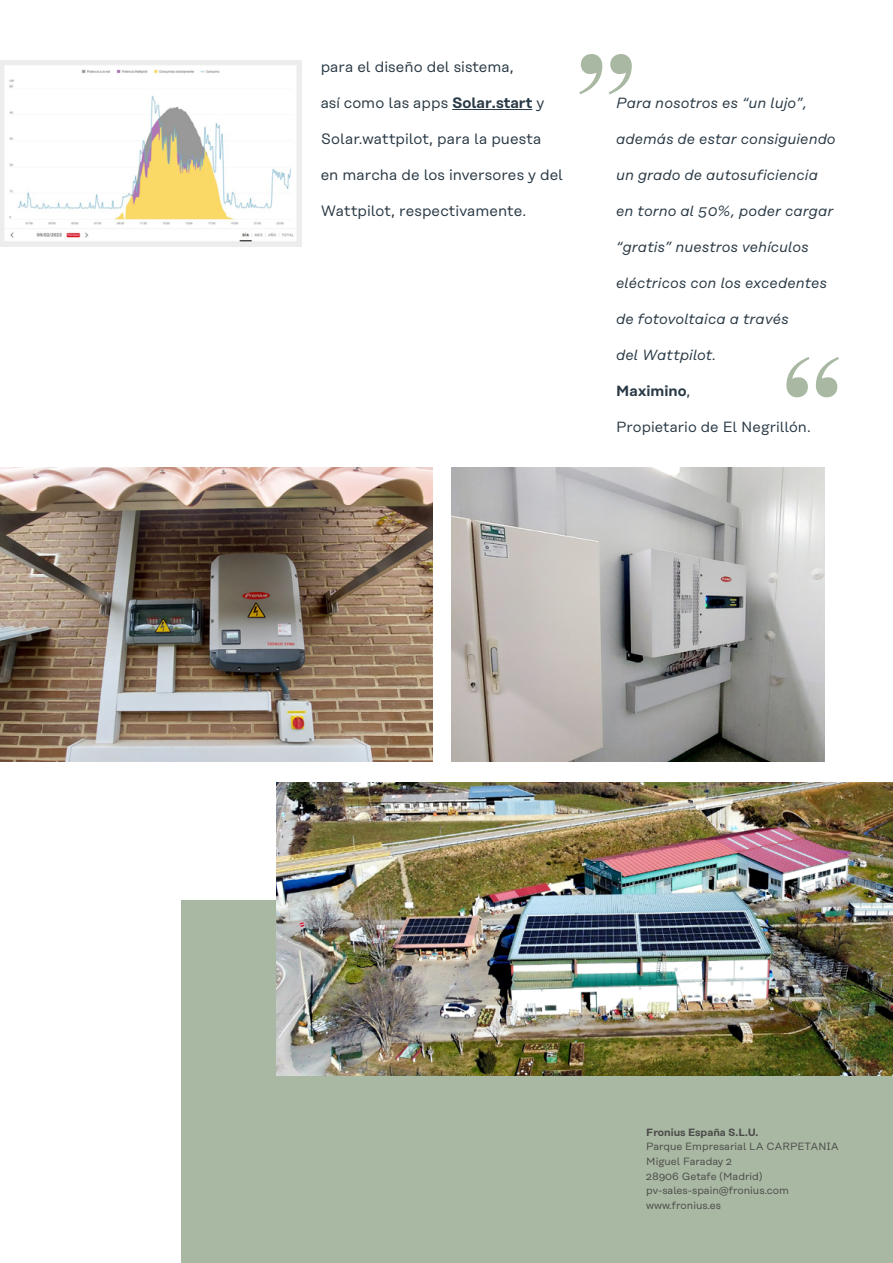
<style>
.page{position:relative;width:893px;height:1263px;background:#fff}
.page>*{position:absolute;margin:0;border:0;box-sizing:border-box;transform-origin:0 0}
.t1{font:15px "Rational Text";letter-spacing:.005em;color:#293945}
.t2{font:italic 14.7px "Rational Text";letter-spacing:.005em;color:#293945}
.t3{font:14.7px "Rational Text";letter-spacing:.005em;color:#293945}
.t4{font:600 14.7px "Rational Text";letter-spacing:.005em;color:#293945}
.t5{font:10.5px/14.7px "Rational Text";color:#4a4a49}
.t6{font:600 10.5px "Rational Text";color:#4a4a49}
.s1{font-weight:600}
.s2{font-weight:400}
</style>
<div class="page">
<img style="left:0;top:468px;width:433px;height:293px">
<div style="left:181px;top:900px;width:712px;height:363px;background:#a9b8a2"></div>
<hr style="left:452px;top:109px;width:80px;height:1px;background:#293945">
<img style="left:452px;top:468px;width:373px;height:293px">
<svg style="left:579px;top:54px;width:53px;height:40px"></svg>
<svg style="left:786px;top:357px;width:53px;height:40px"></svg>
<img style="left:276px;top:782px;width:617px;height:294px">
<img style="left:0;top:60px;width:302px;height:187px">
<p class="t1" style="left:321px;top:58px;width:195px">para el diseño del sistema,</p>
<p class="t1" style="left:321px;top:94px;width:225px">así como las apps <span class="s1">Solar.start</span> y</p>
<p class="t1" style="left:321px;top:130px;width:222px">Solar.wattpilot, para la puesta</p>
<p class="t1" style="left:321px;top:166px;width:244px">en marcha de los inversores y del</p>
<p class="t1" style="left:321px;top:202px;width:207px">Wattpilot, respectivamente.</p>
<p class="t2" style="left:616px;top:94px;width:193px">Para nosotros es “un lujo”,</p>
<p class="t2" style="left:616px;top:130px;width:221px">además de estar consiguiendo</p>
<p class="t2" style="left:616px;top:166px;width:203px">un grado de autosuficiencia</p>
<p class="t2" style="left:616px;top:202px;width:219px">en torno al 50%, poder cargar</p>
<p class="t2" style="left:616px;top:238px;width:194px">“gratis” nuestros vehículos</p>
<p class="t2" style="left:616px;top:274px;width:212px">eléctricos con los excedentes</p>
<p class="t2" style="left:616px;top:310px;width:174px">de fotovoltaica a través</p>
<p class="t2" style="left:616px;top:346px;width:102px">del Wattpilot.</p>
<p class="t4" style="left:616px;top:382px;width:76px">Maximino<span class="s2">,</span></p>
<p class="t3" style="left:616px;top:418px;width:196px">Propietario de El Negrillón.</p>
<p class="t6" style="left:646px;top:1126px;width:113px">Fronius España S.L.U.</p>
<p class="t5" style="left:646px;top:1139px;width:194px">Parque Empresarial LA CARPETANIA<br>Miguel Faraday 2<br>28906 Getafe (Madrid) pv-sales-spain@fronius.com www.fronius.es</p>
</div>
